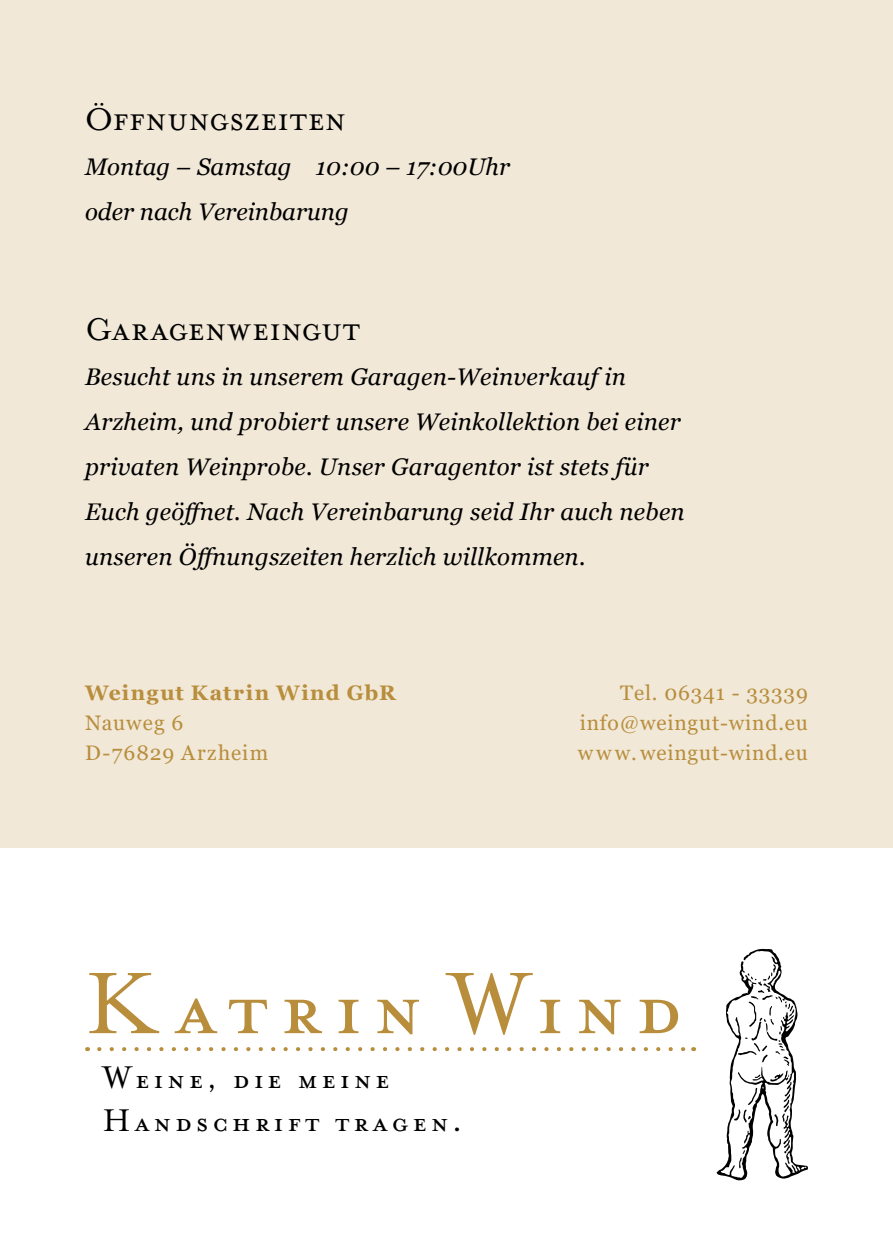
<style>
.page{position:relative;width:893px;height:1259px;background:#fff}
.page>*{position:absolute;margin:0;border:0;box-sizing:border-box;transform-origin:0 0}
.t1{font:100.2px "Mrs Eaves Petite Caps OT";letter-spacing:.105em;color:#b88e3c}
.t2{font:36px/43.2px "Mrs Eaves Petite Caps OT";letter-spacing:.1em;color:#000}
.t3{font:36px "Mrs Eaves Small Caps OT";letter-spacing:.005em;color:#000}
.t4{font:italic 24px/45px "Georgia";letter-spacing:.01em;color:#000}
.t5{font:21px/30px "Georgia";letter-spacing:.04em;color:#b88e3c}
.t6{font:700 21px "Georgia";letter-spacing:.065em;color:#b88e3c}
.s1{font-family:"Mrs Eaves Small Caps OT"}
</style>
<div class="page">
<div style="left:0;top:0;width:893px;height:848px;background:#f1e8d8"></div>
<svg style="left:99px;top:1047px;width:587px;height:4px"></svg>
<svg style="left:717px;top:949px;width:91px;height:232px"></svg>
<h2 class="t3" style="left:85px;top:100px;width:262px">Öffnungszeiten</h2>
<p class="t4" style="left:85px;top:144px;width:427px">Montag – Samstag 10:00 – 17:00Uhr oder nach Vereinbarung</p>
<h2 class="t3" style="left:85px;top:310px;width:276px">Garagenweingut</h2>
<p class="t4" style="left:85px;top:354px;width:601px">Besucht uns in unserem Garagen-Weinverkauf in Arzheim, und probiert unsere Weinkollektion bei einer privaten Weinprobe. Unser Garagentor ist stets für Euch geöffnet. Nach Vereinbarung seid Ihr auch neben unseren Öffnungszeiten herzlich willkommen.</p>
<p class="t6" style="left:85px;top:679px;width:312px">Weingut Katrin Wind GbR</p>
<p class="t5" style="left:85px;top:708px;width:185px">Nauweg 6<br>D-76829 Arzheim</p>
<p class="t5" style="left:578px;top:678px;width:232px;text-align:justify;text-indent:43px">Tel. 06341 - 33339 info@weingut-wind.eu www.weingut-wind.eu</p>
<h1 class="t1" style="left:86px;top:965px;width:599px"><span class="s1">K</span>atrin <span class="s1">W</span>ind</h1>
<h2 class="t2" style="left:103px;top:1058px;width:361px"><span class="s1">W</span>eine, die meine<br><span class="s1">H</span>andschrift tragen.</h2>
</div>
